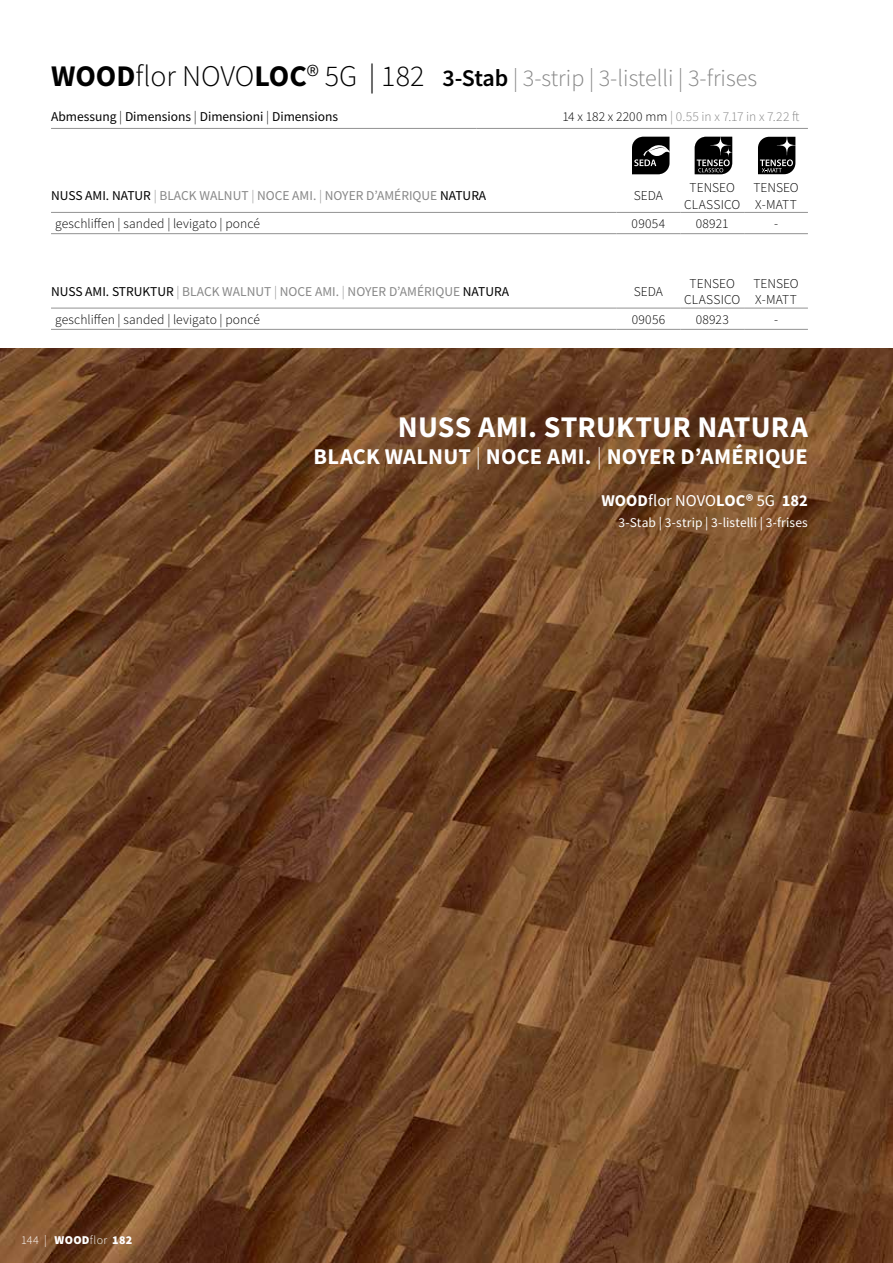
<style>
.page{position:relative;width:893px;height:1263px;background:#fff}
.page>*{position:absolute;margin:0;border:0;box-sizing:border-box;transform-origin:0 0}
.t1{font:700 30px "Source Sans Pro";letter-spacing:.005em;color:#fff}
.t2{font:300 24px "Source Sans Pro";color:#878787}
.t3{font:700 22.5px "Source Sans Pro";letter-spacing:.01em;color:#fff}
.t4{font:700 16.5px "Source Sans Pro";letter-spacing:.005em;color:#fff}
.t5{font:300 13.5px/16.5px "Source Sans Pro";letter-spacing:.005em;color:#000;text-align:center}
.t6{font:13.5px "Source Sans Pro";color:#878787}
.t7{font:13.5px "Source Sans Pro";color:#000}
.t8{font:300 13.5px "Source Sans Pro";color:#878787}
.t9{font:13.5px "Source Sans Pro";letter-spacing:.01em;color:#fff}
.t10{font:300 12px "Source Sans Pro";letter-spacing:.02em;color:#fff}
.s1{font-weight:700;font-size:30px;color:#000}
.s2{font-size:30px;color:#000}
.s3{font-family:"Source Code Pro";font-size:30px;color:#000}
.s4{font-weight:600;color:#000}
.s5{font-family:"Source Code Pro"}
.s6{font-weight:300}
.s7{color:#000}
.s8{font-weight:400}
.s9{font-weight:900}
</style>
<div class="page">
<hr style="left:51px;top:128px;width:425px;height:1px;background:#929292">
<hr style="left:476px;top:128px;width:332px;height:1px;background:#929292">
<hr style="left:617px;top:212px;width:63px;height:1px;background:#929292">
<hr style="left:680px;top:212px;width:64px;height:1px;background:#929292">
<hr style="left:744px;top:212px;width:64px;height:1px;background:#929292">
<hr style="left:51px;top:212px;width:566px;height:1px;background:#929292">
<hr style="left:51px;top:233px;width:566px;height:1px;background:#929292">
<hr style="left:617px;top:233px;width:63px;height:1px;background:#929292">
<hr style="left:680px;top:233px;width:64px;height:1px;background:#929292">
<hr style="left:744px;top:233px;width:64px;height:1px;background:#929292">
<hr style="left:51px;top:308px;width:566px;height:1px;background:#929292">
<hr style="left:617px;top:308px;width:63px;height:1px;background:#929292">
<hr style="left:680px;top:308px;width:64px;height:1px;background:#929292">
<hr style="left:744px;top:308px;width:64px;height:1px;background:#929292">
<hr style="left:51px;top:329px;width:566px;height:1px;background:#929292">
<hr style="left:617px;top:329px;width:63px;height:1px;background:#929292">
<hr style="left:680px;top:329px;width:64px;height:1px;background:#929292">
<hr style="left:744px;top:329px;width:64px;height:1px;background:#929292">
<img style="left:0;top:349px;width:893px;height:914px">
<svg style="left:695px;top:137px;width:37px;height:37px"></svg>
<svg style="left:758px;top:137px;width:37px;height:37px"></svg>
<svg style="left:632px;top:137px;width:37px;height:37px"></svg>
<h2 class="t2" style="left:51px;top:64px;width:708px"><span class="s1">WOOD</span><span class="s2">flor NOVO</span><span class="s1">LOC</span><span class="s2">® 5G</span> <span class="s3">|</span><span class="s2">182</span> <span class="s4">3-Stab</span><span class="s5">|</span>3-strip<span class="s5">|</span>3-listelli<span class="s5">|</span>3-frises</h2>
<p class="t7" style="left:51px;top:108px;width:289px">Abmessung <span class="s6">|</span> Dimensions <span class="s6">|</span> Dimensioni <span class="s6">|</span> Dimensions</p>
<p class="t8" style="left:562px;top:108px;width:239px"><span class="s7">14 x 182 x 2200 mm</span> | 0.55 in x 7.17 in x 7.22 ft</p>
<p class="t6" style="left:51px;top:187px;width:437px"><span class="s7">NUSS AMI. NATUR</span> <span class="s6">|</span> BLACK WALNUT <span class="s6">|</span> NOCE AMI. <span class="s6">|</span> NOYER D’AMÉRIQUE <span class="s7">NATURA</span></p>
<p class="t5" style="left:634px;top:188px;width:31px">SEDA</p>
<p class="t5" style="left:684px;top:179px;width:58px">TENSEO<br>CLASSICO</p>
<p class="t5" style="left:753px;top:179px;width:47px;text-align:left">TENSEO<br>X-MATT</p>
<p class="t5" style="left:55px;top:215px;width:206px">geschliffen | sanded | levigato | poncé</p>
<p class="t5" style="left:632px;top:215px;width:35px">09054</p>
<p class="t5" style="left:696px;top:215px;width:34px">08921</p>
<p class="t5" style="left:774px;top:215px;width:6px">-</p>
<p class="t6" style="left:51px;top:283px;width:460px"><span class="s7">NUSS AMI. STRUKTUR</span> <span class="s6">|</span> BLACK WALNUT <span class="s6">|</span> NOCE AMI. <span class="s6">|</span> NOYER D’AMÉRIQUE <span class="s7">NATURA</span></p>
<p class="t5" style="left:634px;top:283px;width:31px">SEDA</p>
<p class="t5" style="left:684px;top:275px;width:58px">TENSEO<br>CLASSICO</p>
<p class="t5" style="left:753px;top:275px;width:47px;text-align:left">TENSEO<br>X-MATT</p>
<p class="t5" style="left:55px;top:311px;width:206px">geschliffen | sanded | levigato | poncé</p>
<p class="t5" style="left:632px;top:311px;width:35px">09056</p>
<p class="t5" style="left:696px;top:311px;width:35px">08923</p>
<p class="t5" style="left:774px;top:311px;width:6px">-</p>
<h1 class="t1" style="left:398px;top:407px;width:412px">NUSS AMI. STRUKTUR NATURA</h1>
<h3 class="t3" style="left:313px;top:441px;width:496px">BLACK WALNUT <span class="s6">|</span> NOCE AMI. <span class="s6">|</span> NOYER D’AMÉRIQUE</h3>
<p class="t4" style="left:601px;top:489px;width:208px">WOOD<span class="s8">flor NOVO</span>LOC® <span class="s8">5G</span> 182</p>
<p class="t9" style="left:619px;top:514px;width:191px">3-Stab | 3-strip | 3-listelli | 3-frises</p>
<p class="t10" style="left:21px;top:1232px;width:113px">144 | <span class="s9">WOOD</span>flor <span class="s9">182</span></p>
</div>
